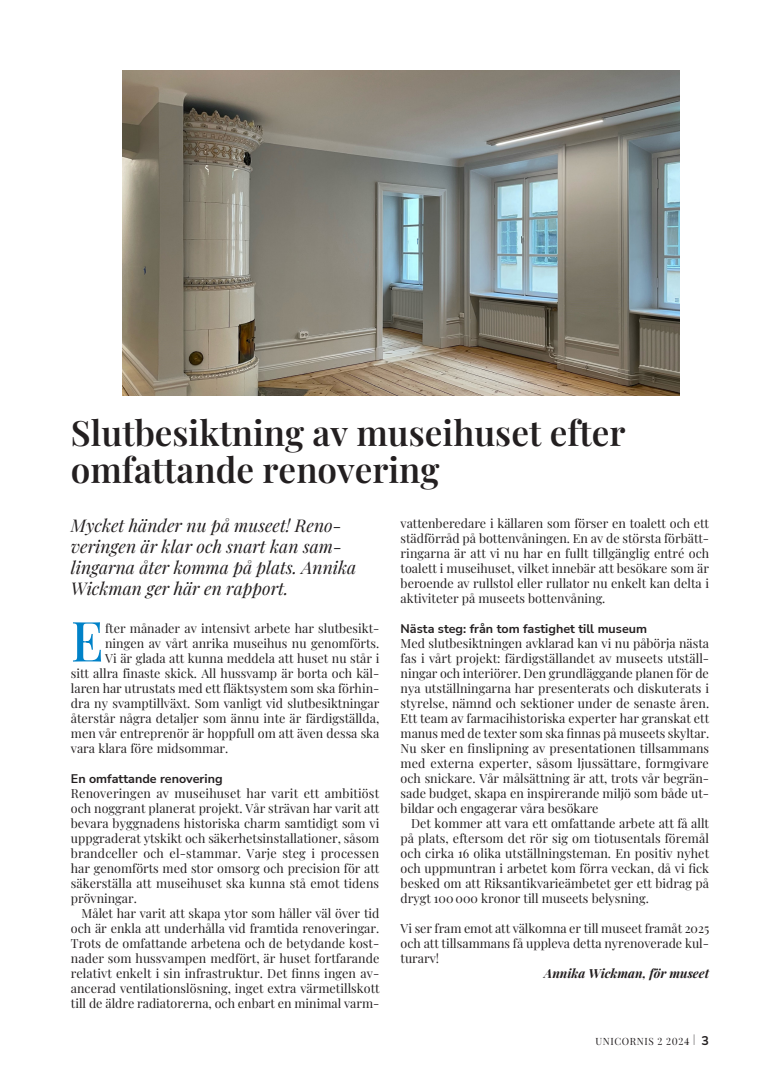
<style>
.page{position:relative;width:780px;height:1088px;background:#fff}
.page>*{position:absolute;margin:0;border:0;box-sizing:border-box;transform-origin:0 0}
.Bröd_utan_indrag_anfang_105{font:500 55.5px "Playfair Display";color:#0082c8;scale:.95 1}
.Rubrik{font:600 35px "Playfair Display";color:#231f20}
.Ingress{font:italic 17.5px/21px "Playfair Display";color:#231f20}
.Bröd_utan_indrag{font:12.5px/15px "Playfair Display";color:#231f20;text-align:justify}
.Bröd_med_indrag{font:12.5px/15px "Playfair Display";color:#231f20;text-align:justify}
.Bröd_utan_indrag_anfang_105-2{font:12.5px "Playfair Display";color:#231f20}
.Mellanrubrik{font:700 12.5px "Nunito Sans";color:#231f20}
.Författare{font:italic 700 12.5px "Playfair Display";color:#231f20}
.t1{font:10px "Playfair Display";letter-spacing:.06em;color:#231f20}
.s1{font-family:"Nunito Sans";font-weight:700;font-size:12.5px}
</style>
<div class="page">
<img style="left:122px;top:71px;width:557px;height:324px">
<p class="Rubrik" style="left:71px;top:405px;width:556px">Slutbesiktning av museihuset efter</p>
<p class="Rubrik" style="left:71px;top:443px;width:370px">omfattande renovering</p>
<p class="Bröd_med_indrag" style="left:400px;top:514px;width:310px">vattenberedare i källaren som förser en toalett och ett städförråd på bottenvåningen. En av de största förbätt&shy;ringarna är att vi nu har en fullt tillgänglig entré och toalett i museihuset, vilket innebär att besökare som är beroende av rullstol eller rullator nu enkelt kan delta i aktiviteter på museets bottenvåning.</p>
<p class="Mellanrubrik" style="left:400px;top:620px;width:248px">Nästa steg: från tom fastighet till museum</p>
<p class="Bröd_utan_indrag" style="left:400px;top:634px;width:310px">Med slutbesiktningen avklarad kan vi nu påbörja nästa fas i vårt projekt: färdigställandet av museets utställ&shy;ningar och interiörer. Den grundläggande planen för de nya utställningarna har presenterats och diskuterats i styrelse, nämnd och sektioner under de senaste åren.<br>Ett team av farmacihistoriska experter har granskat ett manus med de texter som ska finnas på museets skyltar.<br>Nu sker en finslipning av presentationen tillsammans med externa experter, såsom ljussättare, formgivare och snickare. Vår målsättning är att, trots vår begrän&shy;sade budget, skapa en inspirerande miljö som både ut&shy;bildar och engagerar våra besökare</p>
<p class="Bröd_med_indrag" style="left:400px;top:814px;width:310px;text-indent:11px">Det kommer att vara ett omfattande arbete att få allt på plats, eftersom det rör sig om tiotusentals föremål och cirka 16 olika utställningsteman. En positiv nyhet och uppmuntran i arbetet kom förra veckan, då vi fick besked om att Riksantikvarieämbetet ger ett bidrag på drygt 100 000 kronor till museets belysning.</p>
<p class="Bröd_utan_indrag" style="left:400px;top:919px;width:310px">Vi ser fram emot att välkomna er till museet framåt 2025 och att tillsammans få uppleva detta nyrenoverade kul&shy;turarv!</p>
<p class="Författare" style="left:544px;top:963px;width:166px">Annika Wickman, för museet</p>
<p class="Ingress" style="left:71px;top:513px;width:287px">Mycket händer nu på museet! Reno&shy;veringen är klar och snart kan sam&shy;lingarna åter komma på plats. Annika<br>Wickman ger här en rapport.</p>
<p class="Bröd_utan_indrag_anfang_105" style="left:71px;top:597px;width:36px">E</p>
<p class="Bröd_utan_indrag_anfang_105-2" style="left:105px;top:618px;width:276px">fter månader av intensivt arbete har slutbesikt-</p>
<p class="Bröd_utan_indrag_anfang_105-2" style="left:105px;top:633px;width:276px">ningen av vårt anrika museihus nu genomförts.</p>
<p class="Bröd_utan_indrag_anfang_105-2" style="left:105px;top:648px;width:275px">Vi är glada att kunna meddela att huset nu står i</p>
<p class="Bröd_utan_indrag_anfang_105-2" style="left:71px;top:663px;width:310px">sitt allra finaste skick. All hussvamp är borta och käl-</p>
<p class="Bröd_utan_indrag_anfang_105-2" style="left:71px;top:678px;width:310px">laren har utrustats med ett fläktsystem som ska förhin-</p>
<p class="Bröd_utan_indrag_anfang_105-2" style="left:71px;top:693px;width:310px">dra ny svamptillväxt. Som vanligt vid slutbesiktningar</p>
<p class="Bröd_utan_indrag_anfang_105-2" style="left:71px;top:708px;width:310px">återstår några detaljer som ännu inte är färdigställda,</p>
<p class="Bröd_utan_indrag_anfang_105-2" style="left:71px;top:723px;width:310px">men vår entreprenör är hoppfull om att även dessa ska</p>
<p class="Bröd_utan_indrag_anfang_105-2" style="left:71px;top:738px;width:159px">vara klara före midsommar.</p>
<p class="Mellanrubrik" style="left:71px;top:770px;width:153px">En omfattande renovering</p>
<p class="Bröd_utan_indrag" style="left:71px;top:784px;width:310px">Renoveringen av museihuset har varit ett ambitiöst och noggrant planerat projekt. Vår strävan har varit att bevara byggnadens historiska charm samtidigt som vi uppgraderat ytskikt och säkerhetsinstallationer, såsom brandceller och el-stammar. Varje steg i processen har genomförts med stor omsorg och precision för att säkerställa att museihuset ska kunna stå emot tidens prövningar.</p>
<p class="Bröd_med_indrag" style="left:71px;top:904px;width:310px;text-indent:11px">Målet har varit att skapa ytor som håller väl över tid och är enkla att underhålla vid framtida renoveringar.<br>Trots de omfattande arbetena och de betydande kost&shy;nader som hussvampen medfört, är huset fortfarande relativt enkelt i sin infrastruktur. Det finns ingen av&shy;ancerad ventilationslösning, inget extra värmetillskott till de äldre radiatorerna, och enbart en minimal varm-</p>
<p class="t1" style="left:595px;top:1033px;width:115px">UNICORNIS 2 2024 | <span class="s1">3</span></p>
</div>
